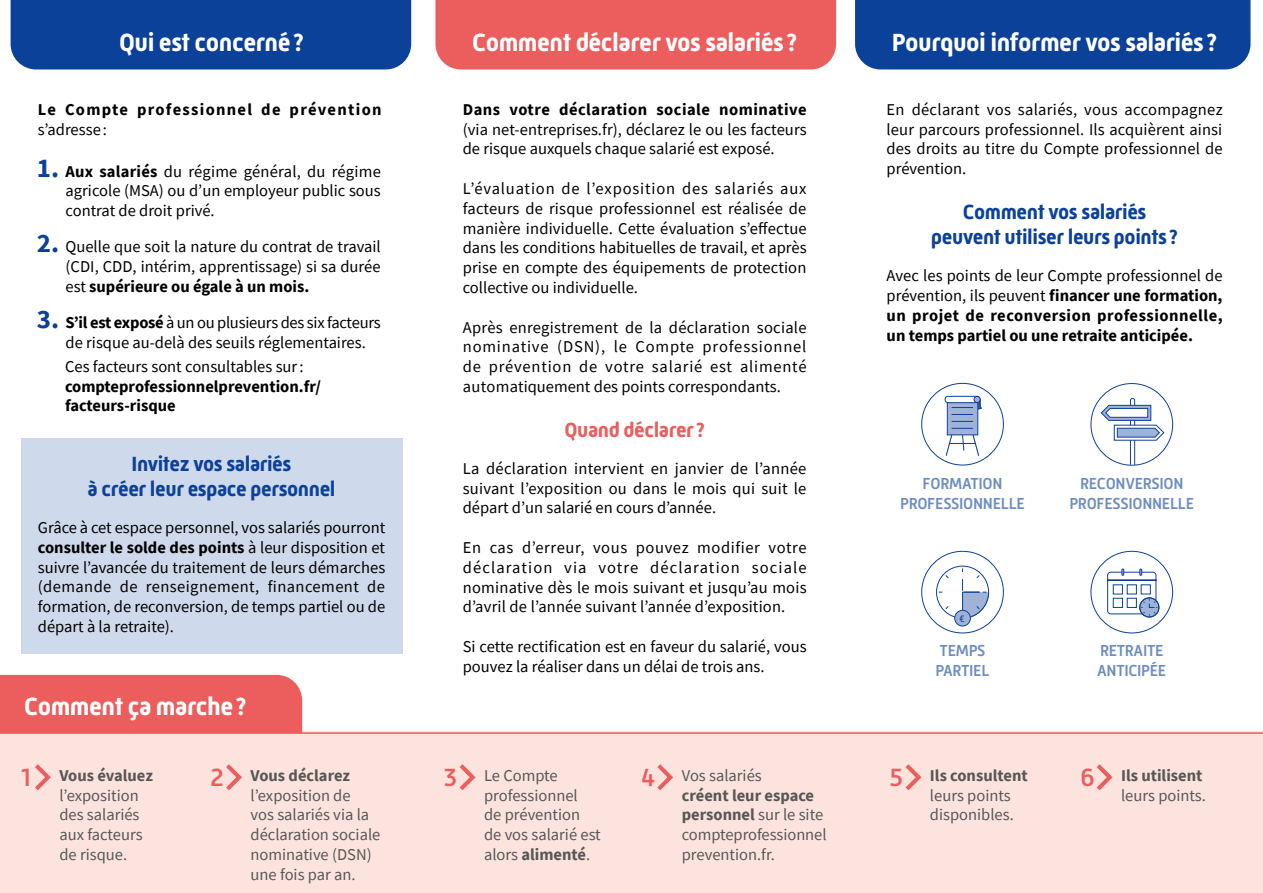
<style>
.page{position:relative;width:1263px;height:893px;background:#fff}
.page>*{position:absolute;margin:0;border:0;box-sizing:border-box;transform-origin:0 0}
.t1{font:500 25.5px "Mic 32 New";color:#eb5e5d}
.t2{font:700 25.35px "Mic 32 New";letter-spacing:-.02em;color:#fff}
.t3{font:700 21px/25.2px "Mic 32 New";letter-spacing:-.02em;color:#0c419a;text-align:center}
.t4{font:700 21px "Mic 32 New";letter-spacing:-.02em;color:#eb5e5d}
.t5{font:16.5px/19.8px "Source Sans Pro";color:#000;text-align:justify}
.t6{font:16.5px/19.8px "Source Sans Pro";color:#575756}
.t7{font:700 16.5px/19.8px "Source Sans Pro";color:#000;text-align:justify}
.t8{font:700 16.5px "Source Sans Pro";color:#575756}
.t9{font:700 16.5px "Source Sans Pro";letter-spacing:.03em;color:#000}
.t10{font:700 16.5px "Source Sans Pro";letter-spacing:.08em;color:#000}
.t11{font:500 16.35px/19.6px "Mic 32 New";letter-spacing:-.02em;color:#6d8dc2;text-align:center}
.t12{font:9.6px "Mic 32 New";color:#0c419a}
.s1{font-weight:700;font-size:27px;color:#0c419a}
.s2{font-weight:700}
.s3{font-weight:400}
.s4{font-family:"Mic 32 New";font-weight:500;font-size:25.5px;color:#eb5e5d}
</style>
<div class="page">
<div style="left:11px;top:0;width:400px;height:69px;background:#0c419a"></div>
<div style="left:0;top:732px;width:1263px;height:161px;background:#fce3de"></div>
<div style="left:0;top:675px;width:302px;height:57px;background:#eb5e5d"></div>
<div style="left:855px;top:0;width:395px;height:69px;background:#0c419a"></div>
<div style="left:435px;top:0;width:401px;height:69px;background:#eb5e5d"></div>
<svg style="left:459px;top:764px;width:17px;height:27px"></svg>
<svg style="left:226px;top:764px;width:16px;height:26px"></svg>
<svg style="left:35px;top:764px;width:16px;height:27px"></svg>
<svg style="left:657px;top:764px;width:16px;height:27px"></svg>
<svg style="left:905px;top:764px;width:17px;height:27px"></svg>
<svg style="left:1096px;top:764px;width:17px;height:27px"></svg>
<div style="left:921px;top:551px;width:83px;height:82px;border:1px solid #0c419a;border-radius:50%"></div>
<svg style="left:962px;top:568px;width:27px;height:50px"></svg>
<div style="left:955px;top:610px;width:15px;height:16px;background:#9eb3d7;border-radius:50%"></div>
<div style="left:954px;top:610px;width:17px;height:16px;border:1px solid #0c419a;border-radius:50%"></div>
<div style="left:921px;top:383px;width:83px;height:82px;border:1px solid #0c419a;border-radius:50%"></div>
<div style="left:945px;top:396px;width:35px;height:7px;border:1px solid #0c419a;border-radius:3px"></div>
<div style="left:974px;top:396px;width:6px;height:7px;background:#9eb3d7;border-radius:50%"></div>
<div style="left:973px;top:396px;width:7px;height:7px;border:1px solid #0c419a;border-radius:50%"></div>
<svg style="left:945px;top:399px;width:37px;height:57px"></svg>
<div style="left:1090px;top:551px;width:83px;height:82px;border:1px solid #0c419a;border-radius:50%"></div>
<div style="left:1140px;top:598px;width:19px;height:19px;background:#0c419a;border-radius:50%"></div>
<div style="left:1139px;top:597px;width:20px;height:20px;border:1px solid #0c419a;border-radius:50%"></div>
<svg style="left:1107px;top:569px;width:50px;height:46px"></svg>
<div style="left:21px;top:438px;width:381px;height:216px;background:#ced9eb"></div>
<hr style="left:0;top:732px;width:1263px;height:2px;background:#eb5e5d">
<svg style="left:1100px;top:398px;width:65px;height:66px"></svg>
<div style="left:1090px;top:383px;width:83px;height:83px;border:1px solid #0c419a;border-radius:50%"></div>
<h2 class="t2" style="left:119px;top:28px;width:186px">Qui est concerné?</h2>
<p class="t10" style="left:38px;top:98px;width:345px">Le Compte professionnel de prévention</p>
<p class="t5" style="left:38px;top:119px;width:71px">s’adresse :</p>
<p class="t5" style="left:66px;top:161px;width:317px;text-indent:-29px"><span class="s1">1.</span> <span class="s2">Aux salariés</span> du régime général, du régime agricole (MSA) ou d’un employeur public sous contrat de droit privé.</p>
<p class="t5" style="left:66px;top:237px;width:317px;text-indent:-29px"><span class="s1">2.</span> Quelle que soit la nature du contrat de travail (CDI, CDD, intérim, apprentissage) si sa durée est <span class="s2">supérieure ou égale à un mois.</span></p>
<p class="t5" style="left:66px;top:312px;width:317px;text-indent:-29px"><span class="s1">3.</span> <span class="s2">S’il est exposé</span> à un ou plusieurs des six facteurs de risque au-delà des seuils réglementaires.</p>
<p class="t5" style="left:65px;top:356px;width:240px">Ces facteurs sont consultables sur:</p>
<p class="t7" style="left:65px;top:376px;width:258px">compteprofessionnelprevention.fr/ facteurs-risque</p>
<p class="t3" style="left:88px;top:451px;width:250px">Invitez vos salariés<br>à créer leur espace personnel</p>
<p class="t5" style="left:38px;top:517px;width:349px">Grâce à cet espace personnel, vos salariés pourront <span class="s2">consulter le solde des points</span> à leur disposition et suivre l’avancée du traitement de leurs démarches (demande de renseignement, financement de formation, de reconversion, de temps partiel ou de départ à la retraite).</p>
<h2 class="t2" style="left:24px;top:691px;width:224px">Comment ça marche?</h2>
<h2 class="t2" style="left:472px;top:28px;width:327px">Comment déclarer vos salariés?</h2>
<h2 class="t2" style="left:892px;top:28px;width:327px">Pourquoi informer vos salariés?</h2>
<p class="t9" style="left:463px;top:98px;width:345px">Dans votre déclaration sociale nominative</p>
<p class="t5" style="left:463px;top:119px;width:345px">(via net-entreprises.fr), déclarez le ou les facteurs de risque auxquels chaque salarié est exposé.</p>
<p class="t5" style="left:463px;top:179px;width:345px">L’évaluation de l’exposition des salariés aux facteurs de risque professionnel est réalisée de manière individuelle. Cette évaluation s’effectue dans les conditions habituelles de travail, et après prise en compte des équipements de protection collective ou individuelle.</p>
<p class="t5" style="left:463px;top:317px;width:345px">Après enregistrement de la déclaration sociale nominative (DSN), le Compte professionnel de prévention de votre salarié est alimenté automatiquement des points correspondants.</p>
<p class="t4" style="left:564px;top:418px;width:142px">Quand déclarer?</p>
<p class="t5" style="left:463px;top:458px;width:345px">La déclaration intervient en janvier de l’année suivant l’exposition ou dans le mois qui suit le départ d’un salarié en cours d’année.</p>
<p class="t5" style="left:463px;top:538px;width:345px">En cas d’erreur, vous pouvez modifier votre déclaration via votre déclaration sociale nominative dès le mois suivant et jusqu’au mois d’avril de l’année suivant l’année d’exposition.</p>
<p class="t5" style="left:463px;top:637px;width:345px">Si cette rectification est en faveur du salarié, vous pouvez la réaliser dans un délai de trois ans.</p>
<p class="t5" style="left:887px;top:99px;width:338px">En déclarant vos salariés, vous accompagnez leur parcours professionnel. Ils acquièrent ainsi des droits au titre du Compte professionnel de prévention.</p>
<p class="t3" style="left:931px;top:199px;width:248px">Comment vos salariés peuvent utiliser leurs points?</p>
<p class="t7" style="left:887px;top:266px;width:338px"><span class="s3">Avec les points de leur Compte professionnel de prévention, ils peuvent</span> financer une formation, un projet de reconversion professionnelle, un temps partiel ou une retraite anticipée.</p>
<p class="t11" style="left:900px;top:474px;width:126px">FORMATION<br>PROFESSIONNELLE</p>
<p class="t12" style="left:959px;top:613px;width:7px">€</p>
<p class="t11" style="left:935px;top:640px;width:56px;text-align:left">TEMPS<br>PARTIEL</p>
<p class="t11" style="left:1069px;top:474px;width:126px">RECONVERSION<br>PROFESSIONNELLE</p>
<p class="t11" style="left:1097px;top:640px;width:71px;text-align:left">RETRAITE<br>ANTICIPÉE</p>
<p class="t8" style="left:21px;top:764px;width:134px"><span class="s4">1</span> Vous évaluez</p>
<h1 class="t1" style="left:210px;top:763px;width:15px">2</h1>
<p class="t6" style="left:59px;top:785px;width:85px">l’exposition des salariés aux facteurs de risque.</p>
<p class="t8" style="left:251px;top:764px;width:101px">Vous déclarez</p>
<h1 class="t1" style="left:444px;top:763px;width:15px">3</h1>
<p class="t6" style="left:251px;top:785px;width:131px">l’exposition de<br>vos salariés via la déclaration sociale nominative (DSN) une fois par an.</p>
<p class="t6" style="left:484px;top:765px;width:118px">Le Compte professionnel<br>de prévention de vos salarié est alors <span class="s2">alimenté</span>.</p>
<p class="t6" style="left:682px;top:765px;width:82px">Vos salariés</p>
<p class="t6" style="left:682px;top:785px;width:146px"><span class="s2">créent leur espace personnel</span> sur le site compteprofessionnel prevention.fr.</p>
<h1 class="t1" style="left:1080px;top:763px;width:16px">6</h1>
<h1 class="t1" style="left:641px;top:763px;width:16px">4</h1>
<p class="t8" style="left:930px;top:764px;width:99px">Ils consultent</p>
<p class="t6" style="left:930px;top:785px;width:85px">leurs points disponibles.</p>
<h1 class="t1" style="left:890px;top:763px;width:15px">5</h1>
<p class="t8" style="left:1121px;top:764px;width:83px">Ils utilisent</p>
<p class="t6" style="left:1121px;top:785px;width:86px">leurs points.</p>
</div>
